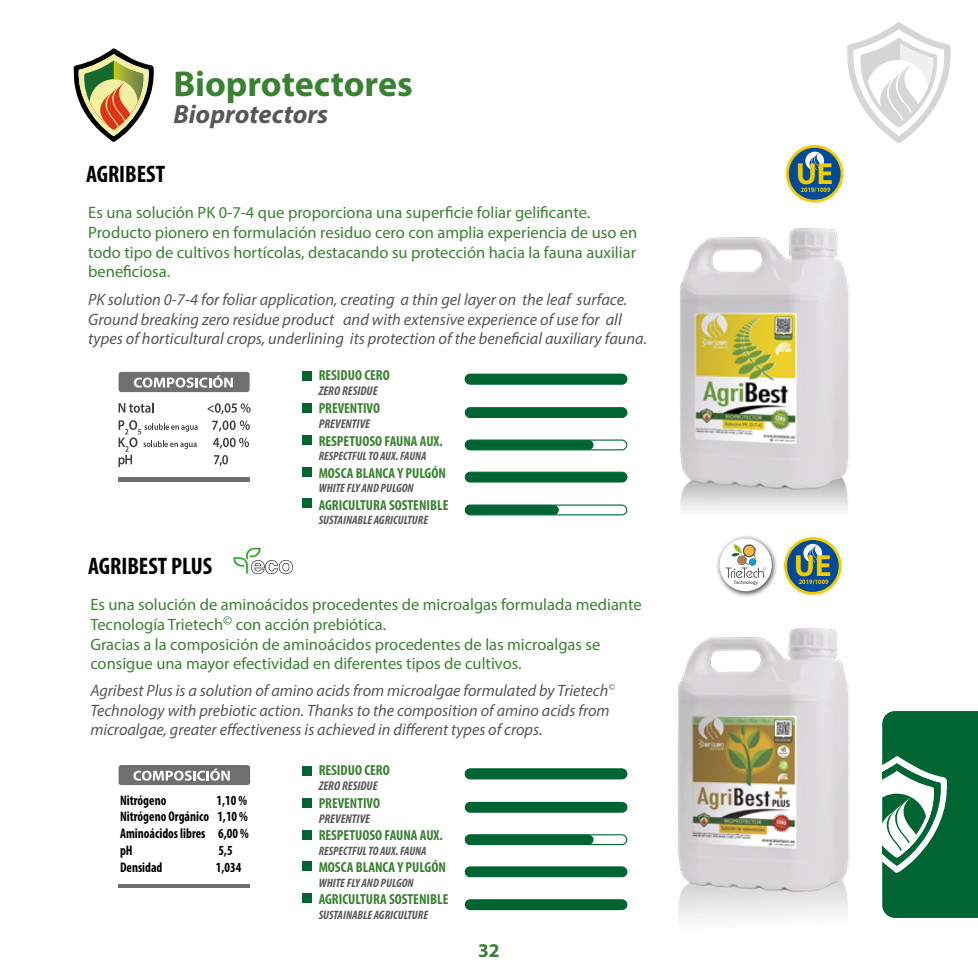
<style>
.page{position:relative;width:978px;height:978px;background:#fff}
.page>*{position:absolute;margin:0;border:0;box-sizing:border-box;transform-origin:0 0}
.t1{font:700 36.15px "Myriad Pro";color:#3b8133}
.t2{font:700 30.6px "Myriad Pro";color:#f0cc00}
.t3{font:italic 700 26.4px "Myriad Pro";color:#575756}
.t4{font:700 condensed 24px "Myriad Pro";color:#000}
.t5{font:700 19.5px "Myriad Pro";color:#3b8133}
.t6{font:16.5px/19.8px "Myriad Pro";color:#3b8133}
.t7{font:italic 16.5px/19.8px "Myriad Pro";color:#575756}
.t8{font:700 condensed 14.55px "Myriad Pro";color:#3b8133}
.t9{font:700 condensed 13.95px/16.8px "Myriad Pro";color:#000;text-align:justify;scale:.94 1}
.t10{font:italic 700 condensed 12.6px "Myriad Pro";color:#575756}
.t11{font:italic 700 condensed 12.15px "Myriad Pro";color:#575756}
.t12{font:700 6.75px "Myriad Pro";color:#f0cc00;scale:.92 1}
.t13{font:600 5.1px "Myriad Pro";color:#5a5a5c;scale:.94 1}
</style>
<div class="page">
<svg style="left:74px;top:49px;width:80px;height:93px"></svg>
<img style="left:680px;top:228px;width:170px;height:283px">
<div style="left:119px;top:372px;width:131px;height:20px;background:#706f6f;border-radius:3px"></div>
<svg style="left:134px;top:375px;width:99px;height:13px"></svg>
<svg style="left:119px;top:403px;width:35px;height:10px"></svg>
<svg style="left:208px;top:403px;width:43px;height:11px"></svg>
<svg style="left:212px;top:421px;width:38px;height:10px"></svg>
<svg style="left:213px;top:438px;width:36px;height:11px"></svg>
<svg style="left:118px;top:420px;width:80px;height:47px"></svg>
<svg style="left:214px;top:455px;width:14px;height:11px"></svg>
<hr style="left:118px;top:478px;width:132px;height:4px;background:#706f6f">
<img style="left:785px;top:144px;width:59px;height:60px">
<svg style="left:786px;top:145px;width:57px;height:57px"></svg>
<div style="left:789px;top:148px;width:52px;height:52px;background:#004a98;border-radius:50%"></div>
<svg style="left:805px;top:152px;width:19px;height:18px"></svg>
<svg style="left:882px;top:711px;width:96px;height:207px"></svg>
<div style="left:465px;top:374px;width:162px;height:11px;border:1px solid #006533;border-radius:5px"></div>
<div style="left:465px;top:407px;width:162px;height:11px;border:1px solid #006533;border-radius:5px"></div>
<div style="left:465px;top:440px;width:162px;height:10px;border:1px solid #006533;border-radius:5px"></div>
<div style="left:465px;top:472px;width:162px;height:11px;border:1px solid #006533;border-radius:5px"></div>
<div style="left:465px;top:505px;width:162px;height:10px;border:1px solid #006533;border-radius:5px"></div>
<div style="left:302px;top:371px;width:9px;height:9px;background:#006533"></div>
<div style="left:302px;top:403px;width:9px;height:10px;background:#006533"></div>
<div style="left:302px;top:435px;width:9px;height:10px;background:#006533"></div>
<div style="left:302px;top:467px;width:9px;height:9px;background:#006533"></div>
<div style="left:302px;top:499px;width:9px;height:9px;background:#006533"></div>
<div style="left:465px;top:374px;width:162px;height:11px;background:#006533;border-radius:5px"></div>
<div style="left:465px;top:408px;width:162px;height:9px;background:#006533;border-radius:5px"></div>
<div style="left:465px;top:440px;width:129px;height:10px;background:#006533;border-radius:5px"></div>
<div style="left:465px;top:472px;width:162px;height:10px;background:#006533;border-radius:5px"></div>
<div style="left:465px;top:505px;width:94px;height:10px;background:#006533;border-radius:5px"></div>
<img style="left:678px;top:628px;width:172px;height:292px">
<div style="left:119px;top:765px;width:131px;height:20px;background:#706f6f;border-radius:3px"></div>
<svg style="left:133px;top:768px;width:97px;height:13px"></svg>
<hr style="left:118px;top:884px;width:132px;height:4px;background:#706f6f">
<div style="left:715px;top:534px;width:63px;height:63px;background:#000;opacity:.75"></div>
<div style="left:719px;top:538px;width:53px;height:53px;background:#fff;border-radius:50%"></div>
<svg style="left:725px;top:544px;width:41px;height:34px"></svg>
<svg style="left:233px;top:548px;width:60px;height:26px"></svg>
<img style="left:783px;top:536px;width:59px;height:61px">
<svg style="left:784px;top:537px;width:57px;height:58px"></svg>
<div style="left:787px;top:540px;width:52px;height:52px;background:#004a98;border-radius:50%"></div>
<svg style="left:803px;top:544px;width:19px;height:18px"></svg>
<div style="left:465px;top:768px;width:162px;height:11px;border:1px solid #006533;border-radius:5px"></div>
<div style="left:465px;top:802px;width:162px;height:11px;border:1px solid #006533;border-radius:5px"></div>
<div style="left:465px;top:834px;width:162px;height:11px;border:1px solid #006533;border-radius:5px"></div>
<div style="left:465px;top:866px;width:162px;height:11px;border:1px solid #006533;border-radius:5px"></div>
<div style="left:465px;top:899px;width:162px;height:11px;border:1px solid #006533;border-radius:5px"></div>
<div style="left:302px;top:766px;width:9px;height:9px;background:#006533"></div>
<div style="left:302px;top:798px;width:9px;height:9px;background:#006533"></div>
<div style="left:302px;top:830px;width:9px;height:9px;background:#006533"></div>
<div style="left:302px;top:862px;width:9px;height:9px;background:#006533"></div>
<div style="left:302px;top:893px;width:9px;height:9px;background:#006533"></div>
<div style="left:465px;top:769px;width:162px;height:10px;background:#006533;border-radius:5px"></div>
<div style="left:465px;top:802px;width:162px;height:10px;background:#006533;border-radius:5px"></div>
<div style="left:465px;top:835px;width:129px;height:10px;background:#006533;border-radius:5px"></div>
<div style="left:465px;top:867px;width:162px;height:10px;background:#006533;border-radius:5px"></div>
<div style="left:465px;top:900px;width:162px;height:10px;background:#006533;border-radius:5px"></div>
<svg style="left:847px;top:22px;width:104px;height:121px"></svg>
<h1 class="t1" style="left:173px;top:60px;width:241px">Bioprotectores</h1>
<h3 class="t3" style="left:173px;top:97px;width:156px">Bioprotectors</h3>
<h3 class="t4" style="left:86px;top:159px;width:81px">AGRIBEST</h3>
<p class="t6" style="left:88px;top:202px;width:551px">Es una solución PK 0-7-4 que proporciona una superficie foliar gelificante.<br>Producto pionero en formulación residuo cero con amplia experiencia de uso en todo tipo de cultivos hortícolas, destacando su protección hacia la fauna auxiliar beneficiosa.</p>
<p class="t7" style="left:88px;top:289px;width:560px">PK solution 0-7-4 for foliar application, creating a thin gel layer on the leaf surface.<br>Ground breaking zero residue product and with extensive experience of use for all types of horticultural crops, underlining its protection of the beneficial auxiliary fauna.</p>
<p class="t8" style="left:319px;top:366px;width:73px">RESIDUO CERO</p>
<p class="t10" style="left:319px;top:383px;width:61px">ZERO RESIDUE</p>
<p class="t8" style="left:319px;top:399px;width:63px">PREVENTIVO</p>
<p class="t10" style="left:319px;top:416px;width:53px">PREVENTIVE</p>
<p class="t8" style="left:319px;top:432px;width:126px">RESPETUOSO FAUNA AUX.</p>
<p class="t11" style="left:319px;top:448px;width:109px">RESPECTFUL TO AUX. FAUNA</p>
<p class="t8" style="left:319px;top:464px;width:129px">MOSCA BLANCA Y PULGÓN</p>
<p class="t11" style="left:319px;top:481px;width:96px">WHITE FLY AND PULGON</p>
<p class="t8" style="left:319px;top:496px;width:131px">AGRICULTURA SOSTENIBLE</p>
<p class="t11" style="left:319px;top:513px;width:111px">SUSTAINABLE AGRICULTURE</p>
<h3 class="t4" style="left:88px;top:551px;width:125px">AGRIBEST PLUS</h3>
<p class="t6" style="left:90px;top:594px;width:553px">Es una solución de aminoácidos procedentes de microalgas formulada mediante Tecnología Trietech<sup>©</sup> con acción prebiótica.<br>Gracias a la composición de aminoácidos procedentes de las microalgas se consigue una mayor efectividad en diferentes tipos de cultivos.</p>
<p class="t7" style="left:90px;top:680px;width:526px">Agribest Plus is a solution of amino acids from microalgae formulated by Trietech<sup>©<br></sup>Technology with prebiotic action. Thanks to the composition of amino acids from microalgae, greater effectiveness is achieved in different types of crops.</p>
<p class="t9" style="left:120px;top:791px;width:51px">Nitrógeno</p>
<p class="t9" style="left:120px;top:791px;width:138px;text-indent:97px">1,10 % Nitrógeno Orgánico 1,10 % Aminoácidos libres 6,00 % pH</p>
<p class="t9" style="left:218px;top:842px;width:17px">5,5</p>
<p class="t9" style="left:120px;top:858px;width:47px">Densidad</p>
<p class="t9" style="left:216px;top:858px;width:29px">1,034</p>
<p class="t8" style="left:319px;top:761px;width:73px">RESIDUO CERO</p>
<p class="t10" style="left:319px;top:778px;width:61px">ZERO RESIDUE</p>
<p class="t8" style="left:319px;top:794px;width:63px">PREVENTIVO</p>
<p class="t10" style="left:319px;top:811px;width:53px">PREVENTIVE</p>
<p class="t8" style="left:319px;top:826px;width:126px">RESPETUOSO FAUNA AUX.</p>
<p class="t11" style="left:319px;top:843px;width:109px">RESPECTFUL TO AUX. FAUNA</p>
<p class="t8" style="left:319px;top:858px;width:129px">MOSCA BLANCA Y PULGÓN</p>
<p class="t11" style="left:319px;top:875px;width:96px">WHITE FLY AND PULGON</p>
<p class="t8" style="left:319px;top:890px;width:131px">AGRICULTURA SOSTENIBLE</p>
<p class="t11" style="left:319px;top:907px;width:111px">SUSTAINABLE AGRICULTURE</p>
<p class="t5" style="left:478px;top:938px;width:23px">32</p>
<h2 class="t2" style="left:796px;top:153px;width:39px">UE</h2>
<p class="t12" style="left:801px;top:185px;width:34px">2019/1009</p>
<p class="t13" style="left:734px;top:580px;width:27px">Technology</p>
<h2 class="t2" style="left:794px;top:545px;width:39px">UE</h2>
<p class="t12" style="left:799px;top:577px;width:34px">2019/1009</p>
</div>
